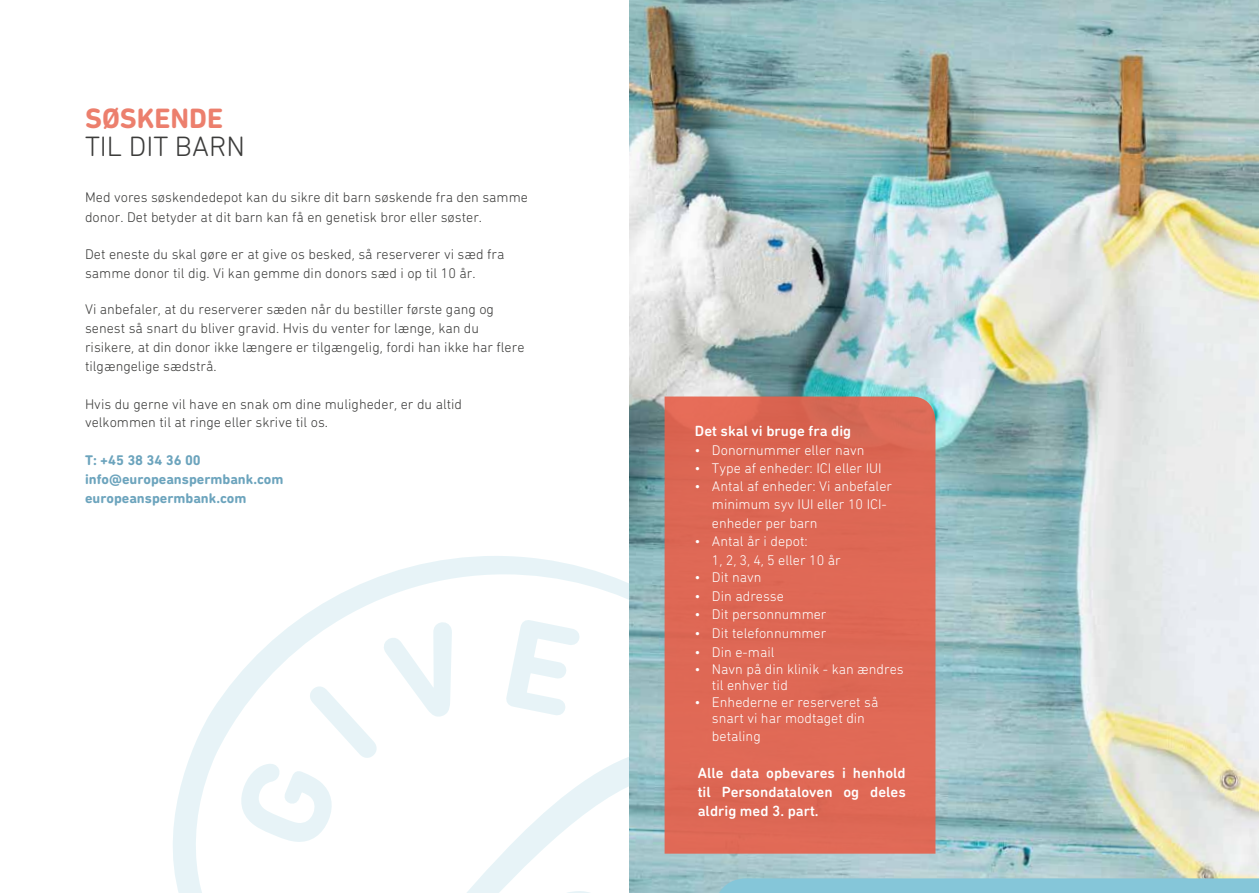
<style>
.page{position:relative;width:1259px;height:893px;background:#fff}
.page>*{position:absolute;margin:0;border:0;box-sizing:border-box;transform-origin:0 0}
.t1{font:300 28.5px "DIN Next Rounded LT Pro";color:#3c3c3b}
.t2{font:700 28.5px "DIN Next Rounded LT Pro";color:#ec7f6d}
.t3{font:500 15px/18.8px "DIN Next Rounded LT Pro";color:#fff;text-align:justify}
.t4{font:300 14.25px/18.9px "DIN Next Rounded LT Pro";color:#3c3c3b}
.t5{font:300 14.25px/18.5px "DIN Next Rounded LT Pro";color:#fff}
.t6{font:700 14.25px/18.8px "DIN Next Rounded LT Pro";color:#6ca4bd}
</style>
<div class="page">
<img style="left:629px;top:0;width:630px;height:893px">
<svg style="left:173px;top:556px;width:456px;height:337px"></svg>
<svg style="left:238px;top:621px;width:214px;height:222px"></svg>
<svg style="left:505px;top:619px;width:75px;height:97px"></svg>
<div style="left:664px;top:396px;width:271px;height:458px;background:#de6855"></div>
<svg style="left:712px;top:878px;width:547px;height:15px;background:#87c6d8"></svg>
<h1 class="t2" style="left:85px;top:101px;width:140px">SØSKENDE</h1>
<h1 class="t1" style="left:85px;top:130px;width:162px">TIL DIT BARN</h1>
<p class="t4" style="left:85px;top:188px;width:444px;line-height:19.4px">Med vores søskendedepot kan du sikre dit barn søskende fra den samme donor. Det betyder at dit barn kan få en genetisk bror eller søster.</p>
<p class="t4" style="left:85px;top:245px;width:421px">Det eneste du skal gøre er at give os besked, så reserverer vi sæd fra samme donor til dig. Vi kan gemme din donors sæd i op til 10 år.</p>
<p class="t4" style="left:85px;top:300px;width:441px">Vi anbefaler, at du reserverer sæden når du bestiller første gang og senest så snart du bliver gravid. Hvis du venter for længe, kan du risikere, at din donor ikke længere er tilgængelig, fordi han ikke har flere tilgængelige sædstrå.</p>
<p class="t4" style="left:85px;top:394px;width:379px">Hvis du gerne vil have en snak om dine muligheder, er du altid velkommen til at ringe eller skrive til os.</p>
<p class="t6" style="left:85px;top:451px;width:200px">T: +45 38 34 36 00 info@europeanspermbank.com europeanspermbank.com</p>
<p class="t3" style="left:695px;top:421px;width:158px">Det skal vi bruge fra dig</p>
<p class="t5" style="left:695px;top:441px;width:171px">• Donornummer eller navn</p>
<p class="t5" style="left:695px;top:459px;width:188px">• Type af enheder: ICI eller IUI</p>
<p class="t5" style="left:712px;top:477px;width:182px;text-indent:-17px">• Antal af enheder: Vi anbefaler minimum syv IUI eller 10 ICI&shy;enheder per barn</p>
<p class="t5" style="left:712px;top:532px;width:130px;text-indent:-17px">• Antal år i depot:<br>1, 2, 3, 4, 5 eller 10 år</p>
<p class="t5" style="left:695px;top:568px;width:68px">• Dit navn</p>
<p class="t5" style="left:695px;top:587px;width:90px">• Din adresse</p>
<p class="t5" style="left:695px;top:605px;width:133px">• Dit personnummer</p>
<p class="t5" style="left:695px;top:624px;width:133px">• Dit telefonnummer</p>
<p class="t5" style="left:695px;top:642px;width:81px">• Din e-mail</p>
<p class="t5" style="left:712px;top:660px;width:193px;line-height:16.6px;text-indent:-17px">• Navn på din klinik - kan ændres til enhver tid</p>
<p class="t5" style="left:712px;top:693px;width:168px;line-height:17px;text-indent:-17px">• Enhederne er reserveret så snart vi har modtaget din betaling</p>
<p class="t3" style="left:698px;top:763px;width:209px">Alle data opbevares i henhold til Persondataloven og deles aldrig med 3. part.</p>
</div>
